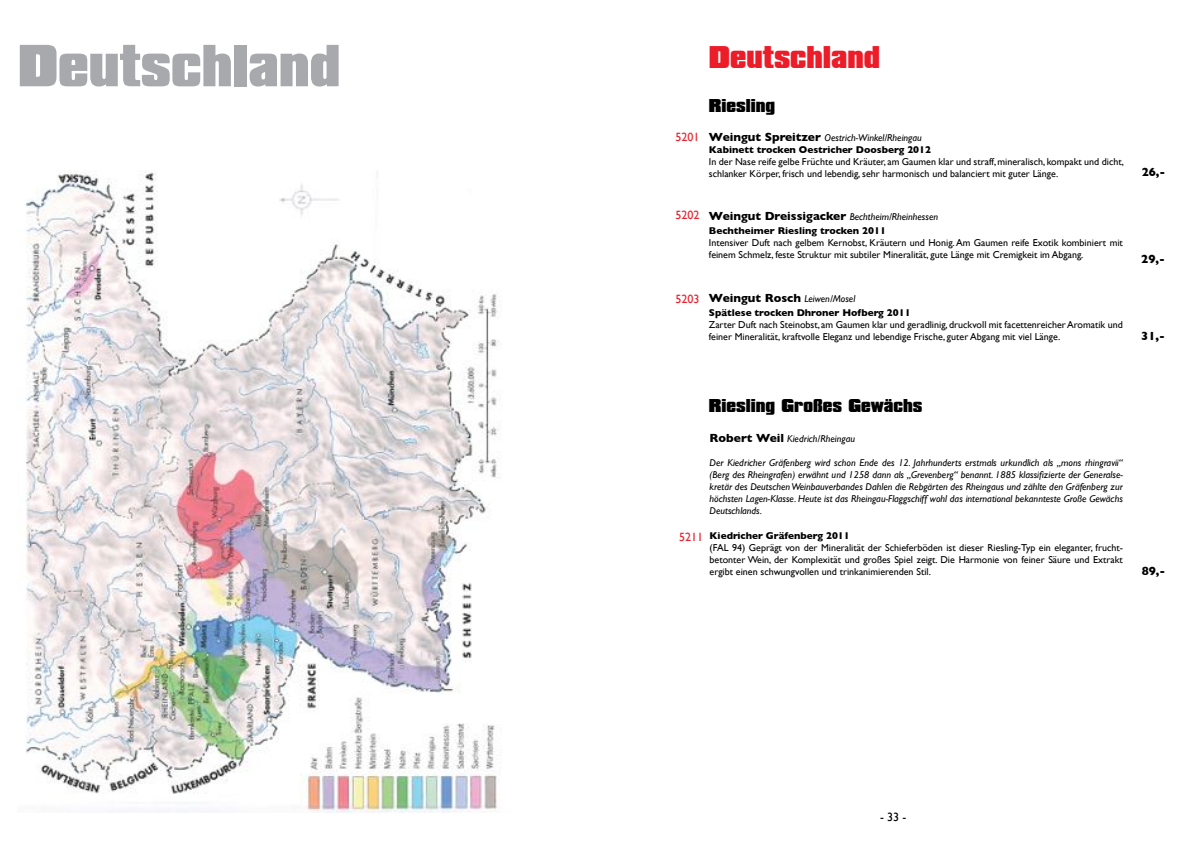
<style>
.page{position:relative;width:1191px;height:842px;background:#fff}
.page>*{position:absolute;margin:0;border:0;box-sizing:border-box;transform-origin:0 0}
.t1{font:900 51px "Compacta BT";color:#a7a9ac}
.t2{font:900 27px "Compacta BT";color:#ed1c29}
.t3{font:900 16px "Compacta BT";color:#000}
.t4{font:700 12px "Gill Sans";color:#000}
.t5{font:12px "Gill Sans";color:#ed1c29}
.t6{font:12px "Gill Sans";color:#000}
.t7{font:10px/12px "Gill Sans";color:#000}
.t8{font:italic 10px/12px "Gill Sans";color:#000;text-align:justify}
.t9{font:700 10px/12px "Gill Sans";color:#000}
.s1{font-size:12px}
.s2{font-weight:400;font-style:italic}
.s3{font-weight:400;font-style:italic;font-size:10px}
.s4{font-weight:700;font-style:normal;font-size:12px}
</style>
<div class="page">
<img style="left:26px;top:172px;width:474px;height:641px">
<h1 class="t1" style="left:18px;top:35px;width:324px">Deutschland</h1>
<h2 class="t2" style="left:709px;top:41px;width:173px">Deutschland</h2>
<p class="t5" style="left:675px;top:130px;width:25px">5201</p>
<p class="t5" style="left:675px;top:208px;width:25px">5202</p>
<p class="t5" style="left:675px;top:292px;width:25px">5203</p>
<h3 class="t3" style="left:709px;top:96px;width:68px">Riesling</h3>
<p class="t9" style="left:709px;top:131px;width:224px"><span class="s1">Weingut Spreitzer</span> <span class="s2">Oestrich-Winkel/Rheingau<br></span>Kabinett trocken Oestricher Doosberg 2012</p>
<p class="t7" style="left:709px;top:155px;width:416px">In der Nase reife gelbe Früchte und Kräuter, am Gaumen klar und straff, mineralisch, kompakt und dicht, schlanker Körper, frisch und lebendig, sehr harmonisch und balanciert mit guter Länge.</p>
<p class="t9" style="left:709px;top:209px;width:231px;line-height:14.4px"><span class="s1">Weingut Dreissigacker</span> <span class="s2">Bechtheim/Rheinhessen<br></span>Bechtheimer Riesling trocken 2011</p>
<p class="t7" style="left:709px;top:237px;width:415px">Intensiver Duft nach gelbem Kernobst, Kräutern und Honig. Am Gaumen reife Exotik kombiniert mit feinem Schmelz, feste Struktur mit subtiler Mineralität, gute Länge mit Cremigkeit im Abgang.</p>
<p class="t4" style="left:709px;top:291px;width:148px">Weingut Rosch <span class="s3">Leiwen/Mosel</span></p>
<p class="t9" style="left:709px;top:307px;width:203px">Spätlese trocken Dhroner Hofberg 2011</p>
<p class="t7" style="left:709px;top:319px;width:415px">Zarter Duft nach Steinobst, am Gaumen klar und geradlinig, druckvoll mit facettenreicher Aromatik und feiner Mineralität, kraftvolle Eleganz und lebendige Frische, guter Abgang mit viel Länge.</p>
<p class="t4" style="left:1141px;top:165px;width:25px">26,-</p>
<p class="t4" style="left:1141px;top:252px;width:25px">29,-</p>
<p class="t4" style="left:1141px;top:329px;width:25px">31,-</p>
<p class="t5" style="left:679px;top:530px;width:25px">5211</p>
<h3 class="t3" style="left:709px;top:396px;width:215px">Riesling Großes Gewächs</h3>
<p class="t8" style="left:709px;top:433px;width:147px"><span class="s4">Robert Weil</span> Kiedrich/Rheingau</p>
<p class="t8" style="left:709px;top:457px;width:415px">Der Kiedricher Gräfenberg wird schon Ende des 12. Jahrhunderts erstmals urkundlich als „mons rhingravii“ (Berg des Rheingrafen) erwähnt und 1258 dann als „Grevenberg“ benannt. 1885 klassifizierte der Generalse&shy;kretär des Deutschen Weinbauverbandes Dahlen die Rebgärten des Rheingaus und zählte den Gräfenberg zur höchsten Lagen-Klasse. Heute ist das Rheingau-Flaggschiff wohl das international bekannteste Große Gewächs Deutschlands.</p>
<p class="t9" style="left:709px;top:529px;width:142px">Kiedricher Gräfenberg 2011</p>
<p class="t7" style="left:709px;top:541px;width:415px;text-align:justify">(FAL 94) Geprägt von der Mineralität der Schieferböden ist dieser Riesling-Typ ein eleganter, frucht&shy;betonter Wein, der Komplexität und großes Spiel zeigt. Die Harmonie von feiner Säure und Extrakt ergibt einen schwungvollen und trinkanimierenden Stil.</p>
<p class="t4" style="left:1141px;top:564px;width:25px">89,-</p>
<p class="t6" style="left:880px;top:810px;width:28px">- 33 -</p>
</div>
